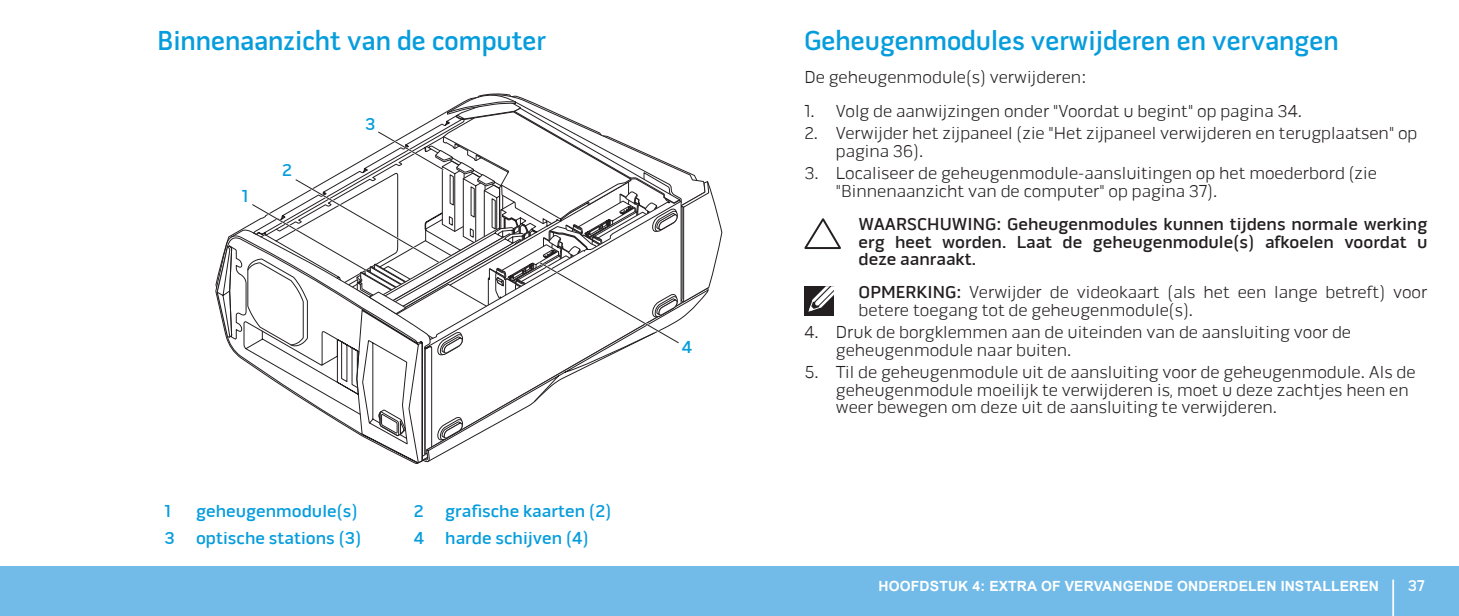
<style>
.page{position:relative;width:1459px;height:616px;background:#fff}
.page>*{position:absolute;margin:0;border:0;box-sizing:border-box;transform-origin:0 0}
.t1{font:600 28px "Pill Gothic 600 mg";color:#069ddc}
.t2{font:300 17.5px/17.5px "Pill Alt 600 mg";color:#231f20}
.t3{font:500 17.5px/17.5px "Pill Alt 600 mg";color:#231f20;text-align:justify}
.t4{font:500 17.5px "Pill Alt 600 mg";color:#069ddc}
.t5{font:500 15.75px "Pill Alt 600 mg";color:#fff}
.t6{font:700 14px "Arial";letter-spacing:.01em;color:#fff}
.s1{font-weight:500}
</style>
<div class="page">
<div style="left:0;top:566px;width:1458px;height:49px;background:#72bbe8"></div>
<hr style="left:1392px;top:579px;width:2px;height:36px;background:#fff">
<svg style="left:217px;top:93px;width:505px;height:371px"></svg>
<svg style="left:804px;top:218px;width:37px;height:31px"></svg>
<div style="left:804px;top:286px;width:30px;height:29px;background:#231f20"></div>
<svg style="left:808px;top:286px;width:26px;height:26px"></svg>
<h1 class="t1" style="left:158px;top:29px;width:390px">Binnenaanzicht van de computer</h1>
<p class="t4" style="left:242px;top:185px;width:8px">1</p>
<p class="t4" style="left:282px;top:159px;width:11px">2</p>
<p class="t4" style="left:365px;top:113px;width:12px">3</p>
<p class="t4" style="left:164px;top:500px;width:8px">1</p>
<p class="t4" style="left:196px;top:500px;width:163px">geheugenmodule(s)</p>
<p class="t4" style="left:414px;top:500px;width:199px">2 grafische kaarten (2)</p>
<p class="t4" style="left:164px;top:527px;width:199px">3 optische stations (3)</p>
<p class="t4" style="left:414px;top:527px;width:177px">4 harde schijven (4)</p>
<p class="t4" style="left:682px;top:336px;width:12px">4</p>
<h1 class="t1" style="left:804px;top:29px;width:536px">Geheugenmodules verwijderen en vervangen</h1>
<p class="t2" style="left:804px;top:69px;width:283px">De geheugenmodule(s) verwijderen:</p>
<p class="t2" style="left:804px;top:102px;width:499px">1. Volg de aanwijzingen onder "Voordat u begint" op pagina 34.</p>
<p class="t2" style="left:836px;top:124px;width:583px;text-indent:-32px">2. Verwijder het zijpaneel (zie "Het zijpaneel verwijderen en terugplaatsen" op pagina 36).</p>
<p class="t2" style="left:836px;top:164px;width:542px;text-indent:-32px">3. Localiseer de geheugenmodule-aansluitingen op het moederbord (zie "Binnenaanzicht van de computer" op pagina 37).</p>
<p class="t3" style="left:858px;top:215px;width:570px">WAARSCHUWING: Geheugenmodules kunnen tijdens normale werking erg heet worden. Laat de geheugenmodule(s) afkoelen voordat u deze aanraakt.</p>
<p class="t2" style="left:858px;top:283px;width:570px"><span class="s1">OPMERKING:</span> Verwijder de videokaart (als het een lange betreft) voor betere toegang tot de geheugenmodule(s).</p>
<p class="t2" style="left:836px;top:323px;width:517px;text-indent:-32px">4. Druk de borgklemmen aan de uiteinden van de aansluiting voor de geheugenmodule naar buiten.</p>
<p class="t2" style="left:836px;top:363px;width:581px;text-indent:-32px">5. Til de geheugenmodule uit de aansluiting voor de geheugenmodule. Als de geheugenmodule moeilijk te verwijderen is, moet u deze zachtjes heen en weer bewegen om deze uit de aansluiting te verwijderen.</p>
<p class="t6" style="left:878px;top:576px;width:12px">HOO</p>
<p class="t6" style="left:911px;top:576px;width:278px">FDSTUK 4: EXTRA OF VERVANGENDE OND</p>
<p class="t6" style="left:1208px;top:576px;width:170px">ERDELEN INSTALLEREN</p>
<p class="t5" style="left:1407px;top:576px;width:18px">37</p>
</div>
